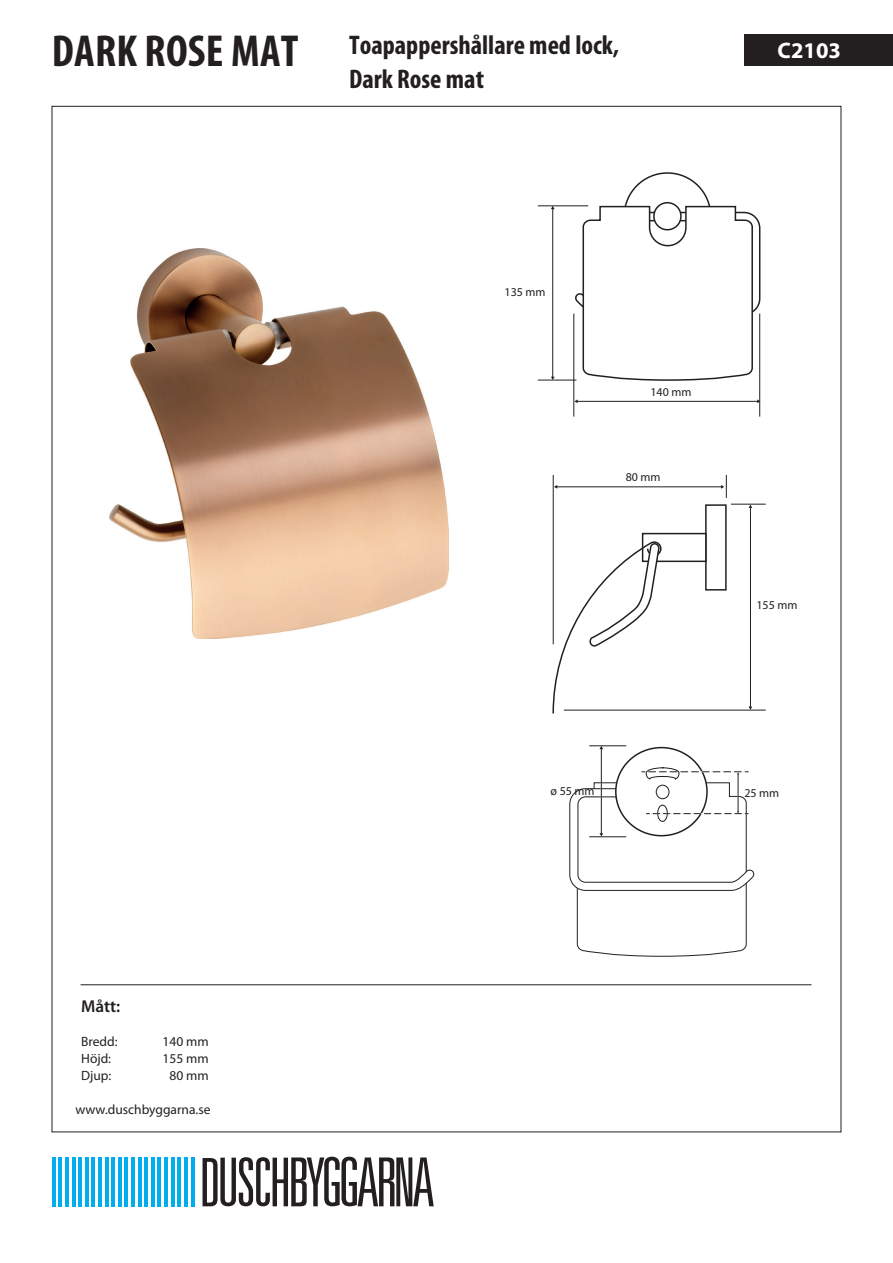
<style>
.page{position:relative;width:893px;height:1263px;background:#fff}
.page>*{position:absolute;margin:0;border:0;box-sizing:border-box;transform-origin:0 0}
.t1{font:700 condensed 27px "Myriad Pro";color:#231f20}
.t2{font:700 22.5px "Myriad Pro";color:#fff}
.t3{font:600 17.25px "Myriad Pro";color:#231f20}
.t4{font:13.5px "Myriad Pro";color:#231f20}
.t5{font:12px "Myriad Pro";color:#231f20}
.s1{font-size:45px}
</style>
<div class="page">
<hr style="left:81px;top:984px;width:730px;height:1px;background:#231f20">
<div style="left:744px;top:34px;width:149px;height:32px;background:#231f20"></div>
<svg style="left:203px;top:1157px;width:231px;height:49px"></svg>
<hr style="left:52px;top:1157px;width:4px;height:49px;background:#00aeef">
<hr style="left:58px;top:1157px;width:4px;height:49px;background:#00aeef">
<hr style="left:65px;top:1157px;width:4px;height:49px;background:#00aeef">
<hr style="left:72px;top:1157px;width:3px;height:49px;background:#00aeef">
<hr style="left:78px;top:1157px;width:4px;height:49px;background:#00aeef">
<hr style="left:85px;top:1157px;width:4px;height:49px;background:#00aeef">
<hr style="left:92px;top:1157px;width:3px;height:49px;background:#00aeef">
<hr style="left:98px;top:1157px;width:4px;height:49px;background:#00aeef">
<hr style="left:105px;top:1157px;width:3px;height:49px;background:#00aeef">
<hr style="left:111px;top:1157px;width:4px;height:49px;background:#00aeef">
<hr style="left:118px;top:1157px;width:4px;height:49px;background:#00aeef">
<hr style="left:125px;top:1157px;width:3px;height:49px;background:#00aeef">
<hr style="left:131px;top:1157px;width:4px;height:49px;background:#00aeef">
<hr style="left:138px;top:1157px;width:3px;height:49px;background:#00aeef">
<hr style="left:144px;top:1157px;width:4px;height:49px;background:#00aeef">
<hr style="left:151px;top:1157px;width:4px;height:49px;background:#00aeef">
<hr style="left:158px;top:1157px;width:3px;height:49px;background:#00aeef">
<hr style="left:164px;top:1157px;width:4px;height:49px;background:#00aeef">
<hr style="left:171px;top:1157px;width:4px;height:49px;background:#00aeef">
<hr style="left:177px;top:1157px;width:4px;height:49px;background:#00aeef">
<hr style="left:184px;top:1157px;width:4px;height:49px;background:#00aeef">
<hr style="left:191px;top:1157px;width:3px;height:49px;background:#00aeef">
<img style="left:110px;top:249px;width:338px;height:389px">
<hr style="left:750px;top:507px;width:1px;height:200px;background:#231f20">
<hr style="left:564px;top:710px;width:202px;height:1px;background:#231f20">
<hr style="left:731px;top:504px;width:35px;height:1px;background:#231f20">
<hr style="left:553px;top:475px;width:1px;height:169px;background:#231f20">
<hr style="left:557px;top:487px;width:165px;height:1px;background:#231f20">
<svg style="left:721px;top:475px;width:6px;height:23px"></svg>
<div style="left:705px;top:504px;width:22px;height:87px;background:#fff;border:2px solid #231f20"></div>
<div style="left:642px;top:533px;width:65px;height:29px;background:#fff;border:2px solid #231f20"></div>
<svg style="left:552px;top:540px;width:110px;height:174px"></svg>
<hr style="left:577px;top:401px;width:181px;height:1px;background:#231f20">
<hr style="left:574px;top:314px;width:1px;height:103px;background:#231f20">
<hr style="left:759px;top:314px;width:1px;height:103px;background:#231f20">
<hr style="left:552px;top:209px;width:1px;height:168px;background:#231f20">
<hr style="left:538px;top:206px;width:50px;height:1px;background:#231f20">
<hr style="left:538px;top:380px;width:38px;height:1px;background:#231f20">
<svg style="left:573px;top:205px;width:188px;height:177px"></svg>
<div style="left:654px;top:203px;width:27px;height:27px;background:#fff;border-radius:50%"></div>
<div style="left:653px;top:202px;width:29px;height:28px;border:2px solid #231f20;border-radius:50%"></div>
<hr style="left:601px;top:748px;width:1px;height:86px;background:#231f20">
<hr style="left:589px;top:745px;width:37px;height:1px;background:#231f20">
<svg style="left:569px;top:767px;width:186px;height:190px"></svg>
<h1 class="t1" style="left:52px;top:28px;width:569px"><span class="s1">DARK ROSE MAT</span> Toapappershållare med lock,</h1>
<h2 class="t2" style="left:778px;top:36px;width:65px">C2103</h2>
<h1 class="t1" style="left:349px;top:62px;width:136px">Dark Rose mat</h1>
<p class="t5" style="left:505px;top:285px;width:43px">135 mm</p>
<p class="t5" style="left:650px;top:385px;width:43px">140 mm</p>
<p class="t5" style="left:626px;top:470px;width:36px">80 mm</p>
<p class="t5" style="left:756px;top:597px;width:43px">155 mm</p>
<p class="t3" style="left:81px;top:995px;width:41px">Mått:</p>
<p class="t4" style="left:81px;top:1033px;width:38px">Bredd:</p>
<p class="t4" style="left:163px;top:1033px;width:48px">140 mm</p>
<p class="t4" style="left:81px;top:1050px;width:31px">Höjd:</p>
<p class="t4" style="left:163px;top:1050px;width:48px">155 mm</p>
<p class="t4" style="left:81px;top:1067px;width:32px">Djup:</p>
<p class="t4" style="left:170px;top:1067px;width:41px">80 mm</p>
<p class="t4" style="left:75px;top:1101px;width:137px">www.duschbyggarna.se</p>
<p class="t5" style="left:551px;top:784px;width:46px">ø 55 mm</p>
<p class="t5" style="left:744px;top:785px;width:36px">25 mm</p>
</div>
